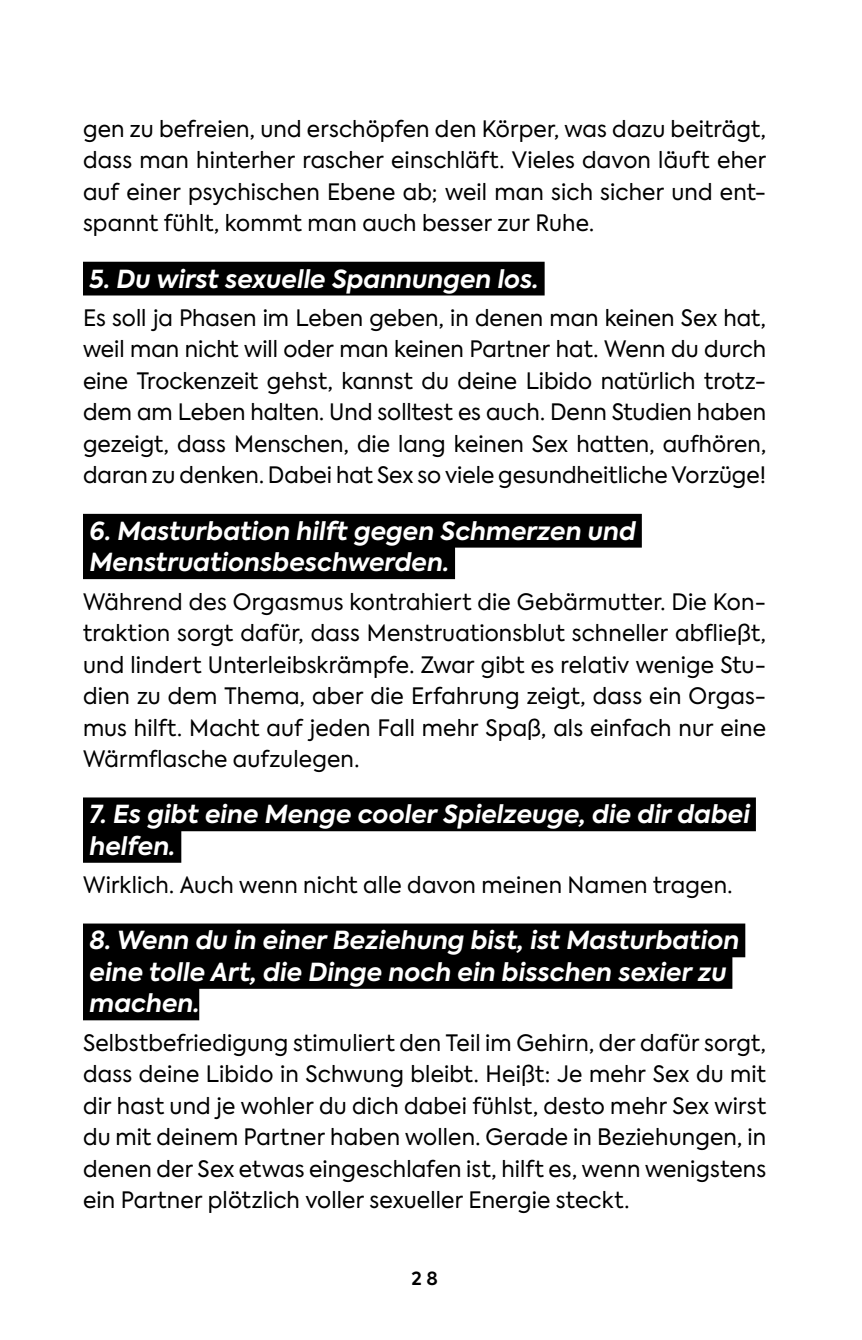
<style>
.page{position:relative;width:862px;height:1340px;background:#fff}
.page>*{position:absolute;margin:0;border:0;box-sizing:border-box;transform-origin:0 0}
.t1{font:italic 700 24.75px/31.5px "Axiforma";color:#fff}
.t2{font:22.5px/31.5px "Axiforma";letter-spacing:.005em;color:#000;text-align:justify}
.t3{font:600 18px "Axiforma";color:#000}
</style>
<div class="page">
<hr style="left:861px;top:830px;width:1px;height:484px;background:#d9dadb">
<div style="left:83px;top:262px;width:461px;height:33px;background:#000"></div>
<div style="left:83px;top:514px;width:558px;height:33px;background:#000"></div>
<div style="left:83px;top:545px;width:372px;height:34px;background:#000"></div>
<div style="left:83px;top:797px;width:672px;height:34px;background:#000"></div>
<div style="left:83px;top:829px;width:98px;height:33px;background:#000"></div>
<div style="left:83px;top:923px;width:661px;height:34px;background:#000"></div>
<div style="left:83px;top:955px;width:649px;height:33px;background:#000"></div>
<div style="left:83px;top:986px;width:116px;height:34px;background:#000"></div>
<p class="t2" style="left:83px;top:113px;width:684px">gen zu befreien, und erschöpfen den Körper, was dazu beiträgt, dass man hinterher rascher einschläft. Vieles davon läuft eher auf einer psychischen Ebene ab; weil man sich sicher und ent&shy;spannt fühlt, kommt man auch besser zur Ruhe.</p>
<p class="t1" style="left:89px;top:263px;width:450px">5. Du wirst sexuelle Spannungen los.</p>
<p class="t2" style="left:83px;top:302px;width:684px">Es soll ja Phasen im Leben geben, in denen man keinen Sex hat, weil man nicht will oder man keinen Partner hat. Wenn du durch eine Trockenzeit gehst, kannst du deine Libido natürlich trotz&shy;dem am Leben halten. Und solltest es auch. Denn Studien haben gezeigt, dass Menschen, die lang keinen Sex hatten, aufhören, daran zu denken. Dabei hat Sex so viele gesundheitliche Vorzüge!</p>
<p class="t1" style="left:89px;top:515px;width:547px">6. Masturbation hilft gegen Schmerzen und<br>Menstruationsbeschwerden.</p>
<p class="t2" style="left:83px;top:586px;width:684px">Während des Orgasmus kontrahiert die Gebärmutter. Die Kon&shy;traktion sorgt dafür, dass Menstruationsblut schneller abfließt, und lindert Unterleibskrämpfe. Zwar gibt es relativ wenige Stu&shy;dien zu dem Thema, aber die Erfahrung zeigt, dass ein Orgas&shy;mus hilft. Macht auf jeden Fall mehr Spaß, als einfach nur eine Wärmflasche aufzulegen.</p>
<p class="t1" style="left:89px;top:799px;width:661px">7. Es gibt eine Menge cooler Spielzeuge, die dir dabei helfen.</p>
<p class="t2" style="left:83px;top:869px;width:650px">Wirklich. Auch wenn nicht alle davon meinen Namen tragen.</p>
<p class="t1" style="left:89px;top:925px;width:651px">8. Wenn du in einer Beziehung bist, ist Masturbation eine tolle Art, die Dinge noch ein bisschen sexier zu machen.</p>
<p class="t2" style="left:83px;top:1027px;width:684px">Selbstbefriedigung stimuliert den Teil im Gehirn, der dafür sorgt, dass deine Libido in Schwung bleibt. Heißt: Je mehr Sex du mit dir hast und je wohler du dich dabei fühlst, desto mehr Sex wirst du mit deinem Partner haben wollen. Gerade in Beziehungen, in denen der Sex etwas eingeschlafen ist, hilft es, wenn wenigstens ein Partner plötzlich voller sexueller Energie steckt.</p>
<p class="t3" style="left:411px;top:1266px;width:28px">2 8</p>
</div>
